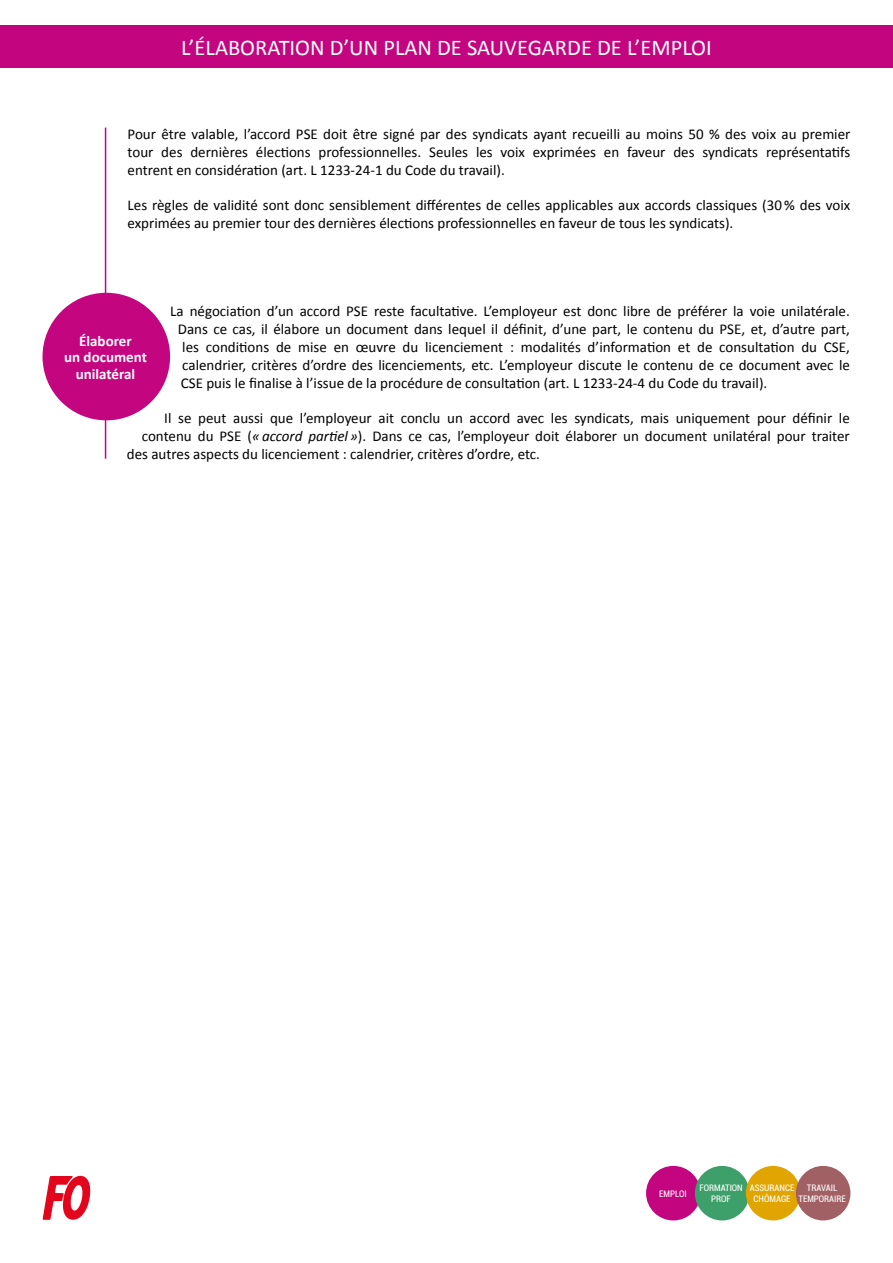
<style>
.page{position:relative;width:893px;height:1263px;background:#fff}
.page>*{position:absolute;margin:0;border:0;box-sizing:border-box;transform-origin:0 0}
.t1{font:22.5px "Calibri";color:#fff}
.t2{font:15px/18px "Calibri";color:#000;text-align:justify}
.t3{font:700 15px/16.5px "Calibri";color:#fff;text-align:center}
.t4{font:condensed 9px/10.8px "Roboto";color:#fff;text-align:center}
.s1{font-style:italic}
</style>
<div class="page">
<svg style="left:43px;top:1176px;width:48px;height:44px"></svg>
<div style="left:0;top:26px;width:893px;height:42px;background:#c3057f"></div>
<div style="left:646px;top:1166px;width:55px;height:54px;background:#c3057f;border-radius:50%"></div>
<div style="left:695px;top:1166px;width:54px;height:54px;background:#3d9f69;border-radius:50%"></div>
<div style="left:746px;top:1166px;width:54px;height:54px;background:#e0a500;border-radius:50%"></div>
<div style="left:796px;top:1166px;width:54px;height:54px;background:#a16064;border-radius:50%"></div>
<hr style="left:105px;top:128px;width:1px;height:331px;background:#c3057f">
<div style="left:43px;top:293px;width:127px;height:127px;background:#c3057f;border-radius:50%"></div>
<h1 class="t1" style="left:181px;top:32px;width:532px">L’ÉLABORATION D’UN PLAN DE SAUVEGARDE DE L’EMPLOI</h1>
<p class="t2" style="left:128px;top:124px;width:724px">Pour être valable, l’accord PSE doit être signé par des syndicats ayant recueilli au moins 50 % des voix au premier tour des dernières élections professionnelles. Seules les voix exprimées en faveur des syndicats représentatifs entrent en considération (art. L 1233-24-1 du Code du travail).</p>
<p class="t2" style="left:128px;top:195px;width:724px">Les règles de validité sont donc sensiblement différentes de celles applicables aux accords classiques (30 % des voix exprimées au premier tour des dernières élections professionnelles en faveur de tous les syndicats).</p>
<p class="t2" style="left:178px;top:301px;width:674px;text-indent:-8px">La négociation d’un accord PSE reste facultative. L’employeur est donc libre de préférer la voie unilatérale.<br>Dans ce cas, il élabore un document dans lequel il définit, d’une part, le contenu du PSE, et, d’autre part, les conditions de mise en œuvre du licenciement : modalités d’information et de consultation du CSE, calendrier, critères d’ordre des licenciements, etc. L’employeur discute le contenu de ce document avec le CSE puis le finalise à l’issue de la procédure de consultation (art. L 1233-24-4 du Code du travail).</p>
<p class="t2" style="left:164px;top:408px;width:687px">Il se peut aussi que l’employeur ait conclu un accord avec les syndicats, mais uniquement pour définir le</p>
<p class="t2" style="left:142px;top:426px;width:709px">contenu du PSE (<span class="s1">« accord partiel »</span>). Dans ce cas, l’employeur doit élaborer un document unilatéral pour traiter</p>
<p class="t2" style="left:127px;top:444px;width:415px">des autres aspects du licenciement : calendrier, critères d’ordre, etc.</p>
<p class="t3" style="left:64px;top:332px;width:84px">Élaborer<br>un document unilatéral</p>
<p class="t4" style="left:659px;top:1188px;width:29px">EMPLOI</p>
<p class="t4" style="left:699px;top:1182px;width:45px">FORMATION<br>PROF</p>
<p class="t4" style="left:750px;top:1182px;width:46px">ASSURANCE<br>CHÔMAGE</p>
<p class="t4" style="left:798px;top:1182px;width:49px">TRAVAIL<br>TEMPORAIRE</p>
</div>
